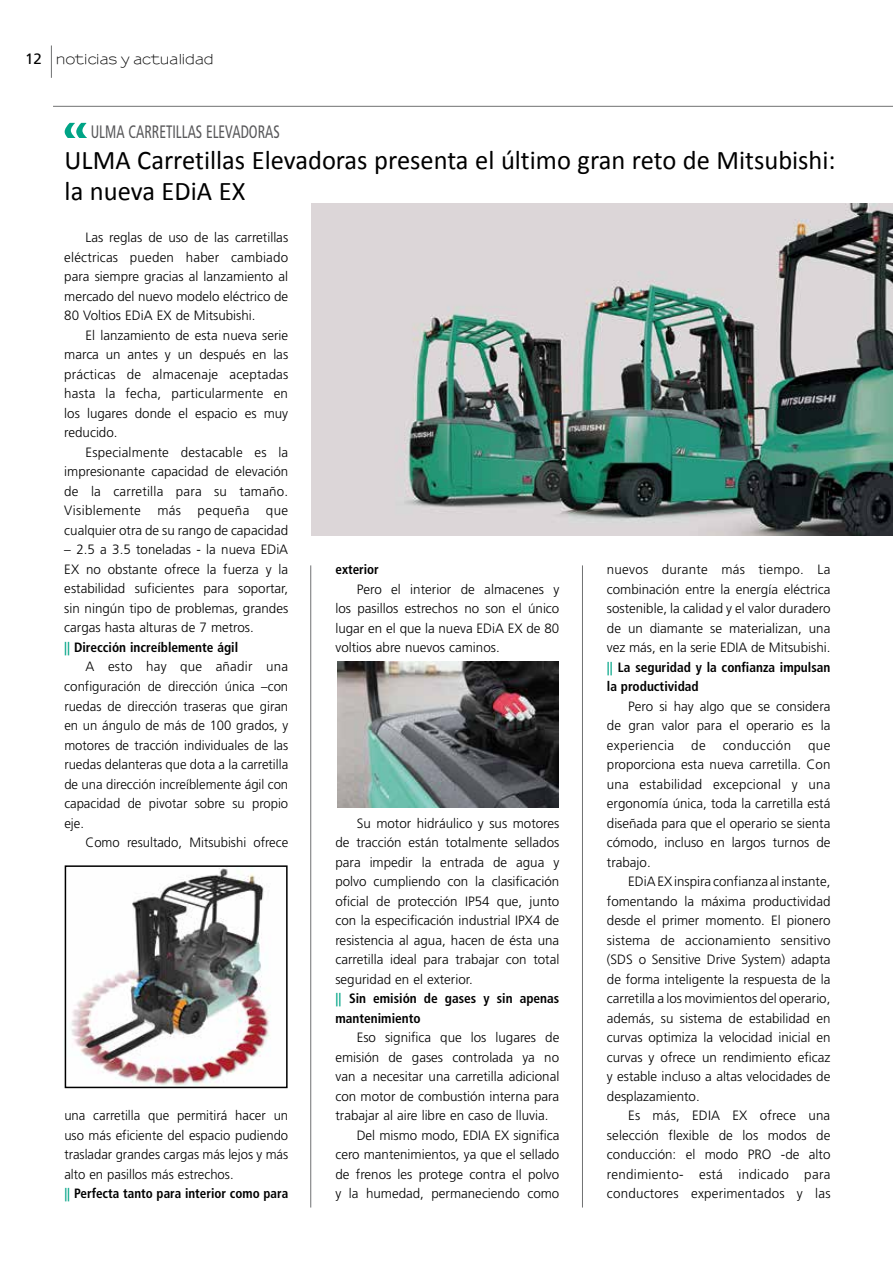
<style>
.page{position:relative;width:893px;height:1263px;background:#fff}
.page>*{position:absolute;margin:0;border:0;box-sizing:border-box;transform-origin:0 0}
.t1{font:27px/30.8px "Calibri";color:#000}
.t2{font:condensed 18px "Frutiger LT Std";color:#58585a;scale:.8 1}
.t3{font:300 13.5px/19.5px "Frutiger LT Std";color:#000;text-align:justify}
.t4{font:600 13.5px "Sansumi";color:#000}
.t5{font:300 13.5px "Frutiger LT Std";letter-spacing:.025em;color:#000}
.t6{font:700 condensed 13.5px "Frutiger LT Std";color:#000}
.s1{font-family:"Frutiger LT Std";font-weight:400;font-size:15px}
.s2{font-weight:700;font-stretch:condensed;color:#00a486}
.s3{font-weight:700;font-stretch:condensed}
</style>
<div class="page">
<hr style="left:51px;top:45px;width:1px;height:33px;background:#707172">
<hr style="left:582px;top:565px;width:1px;height:642px;background:#707172">
<svg style="left:65px;top:123px;width:22px;height:15px"></svg>
<hr style="left:53px;top:106px;width:840px;height:1px;background:#707172">
<hr style="left:310px;top:565px;width:1px;height:642px;background:#707172">
<img style="left:311px;top:204px;width:582px;height:331px">
<img style="left:64px;top:866px;width:206px;height:221px">
<div style="left:65px;top:865px;width:223px;height:223px;border:2px solid #000"></div>
<img style="left:338px;top:661px;width:221px;height:146px">
<p class="t4" style="left:25px;top:52px;width:190px"><span class="s1">12</span> noticias y actualidad</p>
<h2 class="t2" style="left:91px;top:121px;width:238px">ULMA CARRETILLAS ELEVADORAS</h2>
<h1 class="t1" style="left:65px;top:143px;width:772px">ULMA Carretillas Elevadoras presenta el último gran reto de Mitsubishi: la nueva EDiA EX</h1>
<p class="t3" style="left:64px;top:228px;width:225px;text-indent:21px">Las reglas de uso de las carretillas eléctricas pueden haber cambiado para siempre gracias al lanzamiento al mercado del nuevo modelo eléctrico de 80 Voltios EDiA EX de Mitsubishi.</p>
<p class="t3" style="left:64px;top:326px;width:226px;text-indent:21px">El lanzamiento de esta nueva serie marca un antes y un después en las prácticas de almacenaje aceptadas hasta la fecha, particularmente en los lugares donde el espacio es muy reducido.</p>
<p class="t3" style="left:64px;top:443px;width:225px;text-indent:21px">Especialmente destacable es la impresionante capacidad de elevación de la carretilla para su tamaño.<br>Visiblemente más pequeña que cualquier otra de su rango de capacidad</p>
<p class="t3" style="left:64px;top:540px;width:225px;text-align:left">– 2.5 a 3.5 toneladas - la nueva EDiA EX no obstante ofrece la fuerza y la estabilidad suficientes para soportar, sin ningún tipo de problemas, grandes cargas hasta alturas de 7 metros.<br><span class="s2">||</span> <span class="s3">Dirección increíblemente ágil</span></p>
<p class="t3" style="left:64px;top:657px;width:225px;text-indent:21px">A esto hay que añadir una configuración de dirección única –con ruedas de dirección traseras que giran en un ángulo de más de 100 grados, y motores de tracción individuales de las ruedas delanteras que dota a la carretilla de una dirección increíblemente ágil con capacidad de pivotar sobre su propio eje.</p>
<p class="t3" style="left:86px;top:833px;width:204px">Como resultado, Mitsubishi ofrece</p>
<p class="t3" style="left:64px;top:1106px;width:225px;text-align:left">una carretilla que permitirá hacer un uso más eficiente del espacio pudiendo trasladar grandes cargas más lejos y más alto en pasillos más estrechos.<br><span class="s2">||</span> <span class="s3">Perfecta tanto para interior como para</span></p>
<p class="t6" style="left:335px;top:562px;width:45px">exterior</p>
<p class="t3" style="left:335px;top:580px;width:225px;text-indent:21px">Pero el interior de almacenes y los pasillos estrechos no son el único lugar en el que la nueva EDiA EX de 80 voltios abre nuevos caminos.</p>
<p class="t3" style="left:335px;top:814px;width:225px;text-align:left;text-indent:21px">Su motor hidráulico y sus motores de tracción están totalmente sellados para impedir la entrada de agua y polvo cumpliendo con la clasificación oficial de protección IP54 que, junto con la especificación industrial IPX4 de resistencia al agua, hacen de ésta una carretilla ideal para trabajar con total seguridad en el exterior.<br><span class="s2">||</span> <span class="s3">Sin emisión de gases y sin apenas mantenimiento</span></p>
<p class="t3" style="left:357px;top:1028px;width:204px">Eso significa que los lugares de</p>
<p class="t3" style="left:335px;top:1048px;width:225px">emisión de gases controlada ya no</p>
<p class="t3" style="left:335px;top:1067px;width:225px">van a necesitar una carretilla adicional</p>
<p class="t3" style="left:335px;top:1087px;width:225px">con motor de combustión interna para</p>
<p class="t3" style="left:335px;top:1106px;width:215px">trabajar al aire libre en caso de lluvia.</p>
<p class="t3" style="left:357px;top:1126px;width:204px">Del mismo modo, EDIA EX significa</p>
<p class="t3" style="left:335px;top:1145px;width:225px">cero mantenimientos, ya que el sellado</p>
<p class="t3" style="left:335px;top:1165px;width:225px">de frenos les protege contra el polvo</p>
<p class="t3" style="left:335px;top:1184px;width:225px">y la humedad, permaneciendo como</p>
<p class="t3" style="left:607px;top:560px;width:225px">nuevos durante más tiempo. La combinación entre la energía eléctrica sostenible, la calidad y el valor duradero de un diamante se materializan, una vez más, en la serie EDIA de Mitsubishi. <span class="s2">||</span> <span class="s3">La seguridad y la confianza impulsan la productividad</span></p>
<p class="t3" style="left:607px;top:696px;width:225px;text-indent:21px">Pero si hay algo que se considera de gran valor para el operario es la experiencia</p>
<p class="t3" style="left:691px;top:735px;width:16px">de</p>
<p class="t5" style="left:723px;top:737px;width:70px">conducción</p>
<p class="t3" style="left:607px;top:735px;width:225px;text-indent:201px">que proporciona esta nueva carretilla. Con una estabilidad excepcional y una ergonomía única, toda la carretilla está diseñada para que el operario se sienta cómodo, incluso en largos turnos de trabajo.</p>
<p class="t3" style="left:607px;top:872px;width:225px;text-indent:21px">EDiA EX inspira confianza al instante, fomentando la máxima productividad desde el primer momento. El pionero sistema de accionamiento sensitivo (SDS o Sensitive Drive System) adapta de forma inteligente la respuesta de la carretilla a los movimientos del operario, además, su sistema de estabilidad en curvas optimiza la velocidad inicial en curvas y ofrece un rendimiento eficaz y estable incluso a altas velocidades de desplazamiento.</p>
<p class="t3" style="left:607px;top:1106px;width:225px;text-indent:21px">Es más, EDIA EX ofrece una selección flexible de los modos de conducción: el modo PRO -de alto rendimiento- está indicado para conductores experimentados y las</p>
</div>
